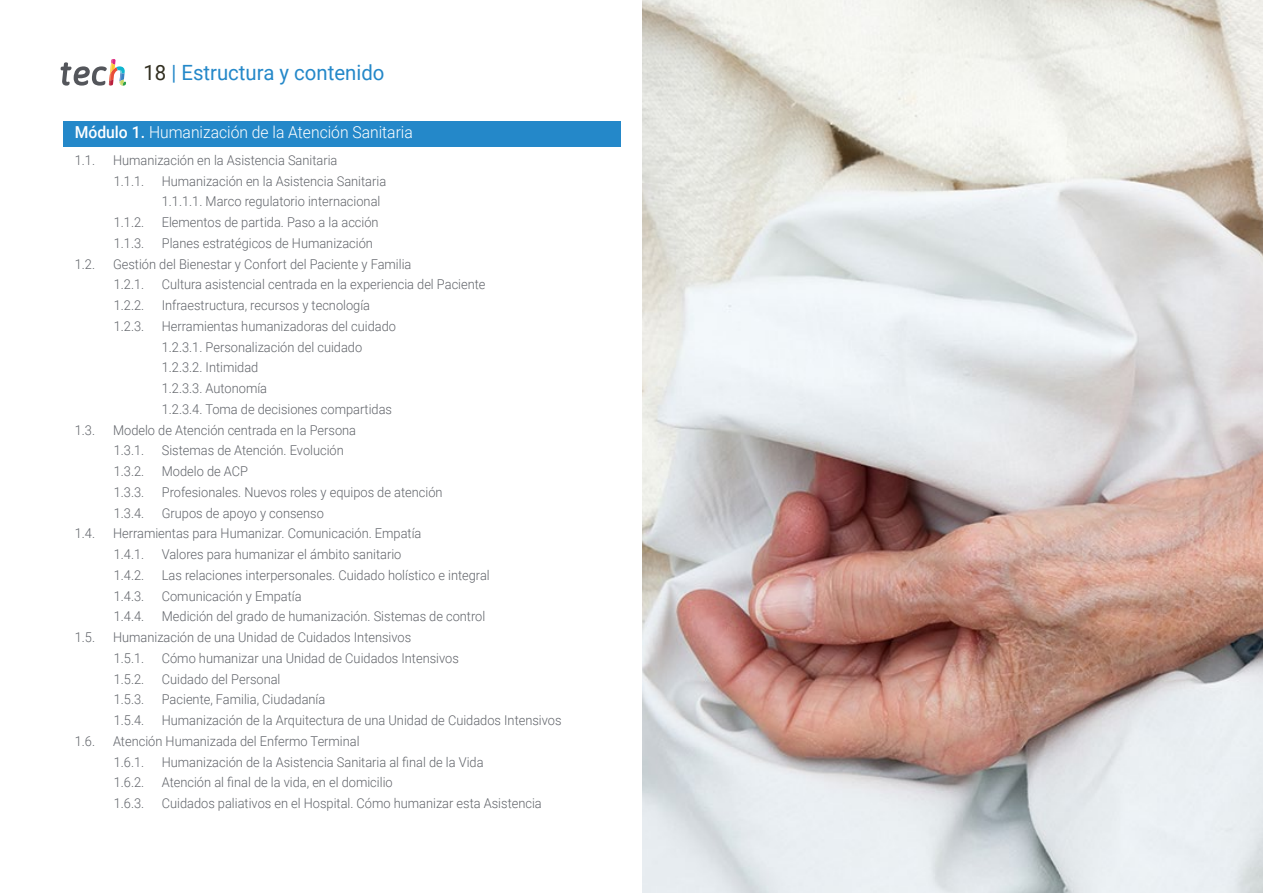
<style>
.page{position:relative;width:1263px;height:893px;background:#fff}
.page>*{position:absolute;margin:0;border:0;box-sizing:border-box;transform-origin:0 0}
.t1{font:21px "Roboto";color:#2488c9}
.t2{font:300 16.5px "Roboto";color:#fff;scale:.95 1}
.t3{font:300 13.5px/20.7px "Roboto";color:#61646a;scale:.95 1}
.s1{color:#312e20}
.s2{font-weight:500}
</style>
<div class="page">
<div style="left:64px;top:121px;width:557px;height:25px;background:#2488c9"></div>
<svg style="left:61px;top:59px;width:65px;height:27px"></svg>
<img style="left:642px;top:0;width:621px;height:893px">
<h1 class="t1" style="left:144px;top:57px;width:242px"><span class="s1">18</span> | Estructura y contenido</h1>
<p class="t2" style="left:75px;top:120px;width:357px"><span class="s2">Módulo 1.</span> Humanización de la Atención Sanitaria</p>
<p class="t3" style="left:75px;top:149px;width:23px">1.1.</p>
<p class="t3" style="left:113px;top:149px;width:238px">Humanización en la Asistencia Sanitaria<br>1.1.1.</p>
<p class="t3" style="left:162px;top:170px;width:238px">Humanización en la Asistencia Sanitaria<br>1.1.1.1. Marco regulatorio internacional</p>
<p class="t3" style="left:114px;top:211px;width:34px">1.1.2.</p>
<p class="t3" style="left:162px;top:211px;width:230px">Elementos de partida. Paso a la acción</p>
<p class="t3" style="left:114px;top:232px;width:34px">1.1.3.</p>
<p class="t3" style="left:162px;top:232px;width:224px">Planes estratégicos de Humanización</p>
<p class="t3" style="left:75px;top:253px;width:23px">1.2.</p>
<p class="t3" style="left:113px;top:253px;width:316px">Gestión del Bienestar y Confort del Paciente y Familia<br>1.2.1.</p>
<p class="t3" style="left:162px;top:274px;width:342px">Cultura asistencial centrada en la experiencia del Paciente</p>
<p class="t3" style="left:114px;top:294px;width:34px">1.2.2.</p>
<p class="t3" style="left:162px;top:294px;width:221px">Infraestructura, recursos y tecnología</p>
<p class="t3" style="left:114px;top:315px;width:34px">1.2.3.</p>
<p class="t3" style="left:162px;top:315px;width:248px">Herramientas humanizadoras del cuidado<br>1.2.3.1. Personalización del cuidado<br>1.2.3.2. Intimidad<br>1.2.3.3. Autonomía<br>1.2.3.4. Toma de decisiones compartidas</p>
<p class="t3" style="left:75px;top:419px;width:23px">1.3.</p>
<p class="t3" style="left:113px;top:419px;width:257px">Modelo de Atención centrada en la Persona<br>1.3.1.</p>
<p class="t3" style="left:162px;top:440px;width:193px">Sistemas de Atención. Evolución</p>
<p class="t3" style="left:114px;top:460px;width:34px">1.3.2.</p>
<p class="t3" style="left:162px;top:460px;width:92px">Modelo de ACP</p>
<p class="t3" style="left:114px;top:481px;width:34px">1.3.3.</p>
<p class="t3" style="left:162px;top:481px;width:297px">Profesionales. Nuevos roles y equipos de atención</p>
<p class="t3" style="left:114px;top:502px;width:34px">1.3.4.</p>
<p class="t3" style="left:162px;top:502px;width:172px">Grupos de apoyo y consenso</p>
<p class="t3" style="left:75px;top:523px;width:23px">1.4.</p>
<p class="t3" style="left:113px;top:523px;width:326px">Herramientas para Humanizar. Comunicación. Empatía<br>1.4.1.</p>
<p class="t3" style="left:162px;top:543px;width:254px">Valores para humanizar el ámbito sanitario</p>
<p class="t3" style="left:114px;top:564px;width:34px">1.4.2.</p>
<p class="t3" style="left:162px;top:564px;width:347px">Las relaciones interpersonales. Cuidado holístico e integral</p>
<p class="t3" style="left:114px;top:585px;width:34px">1.4.3.</p>
<p class="t3" style="left:162px;top:585px;width:149px">Comunicación y Empatía</p>
<p class="t3" style="left:114px;top:606px;width:34px">1.4.4.</p>
<p class="t3" style="left:162px;top:606px;width:342px">Medición del grado de humanización. Sistemas de control</p>
<p class="t3" style="left:75px;top:626px;width:23px">1.5.</p>
<p class="t3" style="left:113px;top:626px;width:315px">Humanización de una Unidad de Cuidados Intensivos<br>1.5.1.</p>
<p class="t3" style="left:162px;top:647px;width:314px">Cómo humanizar una Unidad de Cuidados Intensivos</p>
<p class="t3" style="left:114px;top:668px;width:34px">1.5.2.</p>
<p class="t3" style="left:162px;top:668px;width:126px">Cuidado del Personal</p>
<p class="t3" style="left:114px;top:689px;width:34px">1.5.3.</p>
<p class="t3" style="left:162px;top:689px;width:174px">Paciente, Familia, Ciudadanía</p>
<p class="t3" style="left:114px;top:709px;width:34px">1.5.4.</p>
<p class="t3" style="left:162px;top:709px;width:422px">Humanización de la Arquitectura de una Unidad de Cuidados Intensivos</p>
<p class="t3" style="left:75px;top:730px;width:23px">1.6.</p>
<p class="t3" style="left:113px;top:730px;width:261px">Atención Humanizada del Enfermo Terminal<br>1.6.1.</p>
<p class="t3" style="left:162px;top:751px;width:340px">Humanización de la Asistencia Sanitaria al final de la Vida</p>
<p class="t3" style="left:114px;top:772px;width:34px">1.6.2.</p>
<p class="t3" style="left:162px;top:772px;width:245px">Atención al final de la vida, en el domicilio</p>
<p class="t3" style="left:114px;top:792px;width:34px">1.6.3.</p>
<p class="t3" style="left:162px;top:792px;width:401px">Cuidados paliativos en el Hospital. Cómo humanizar esta Asistencia</p>
</div>
